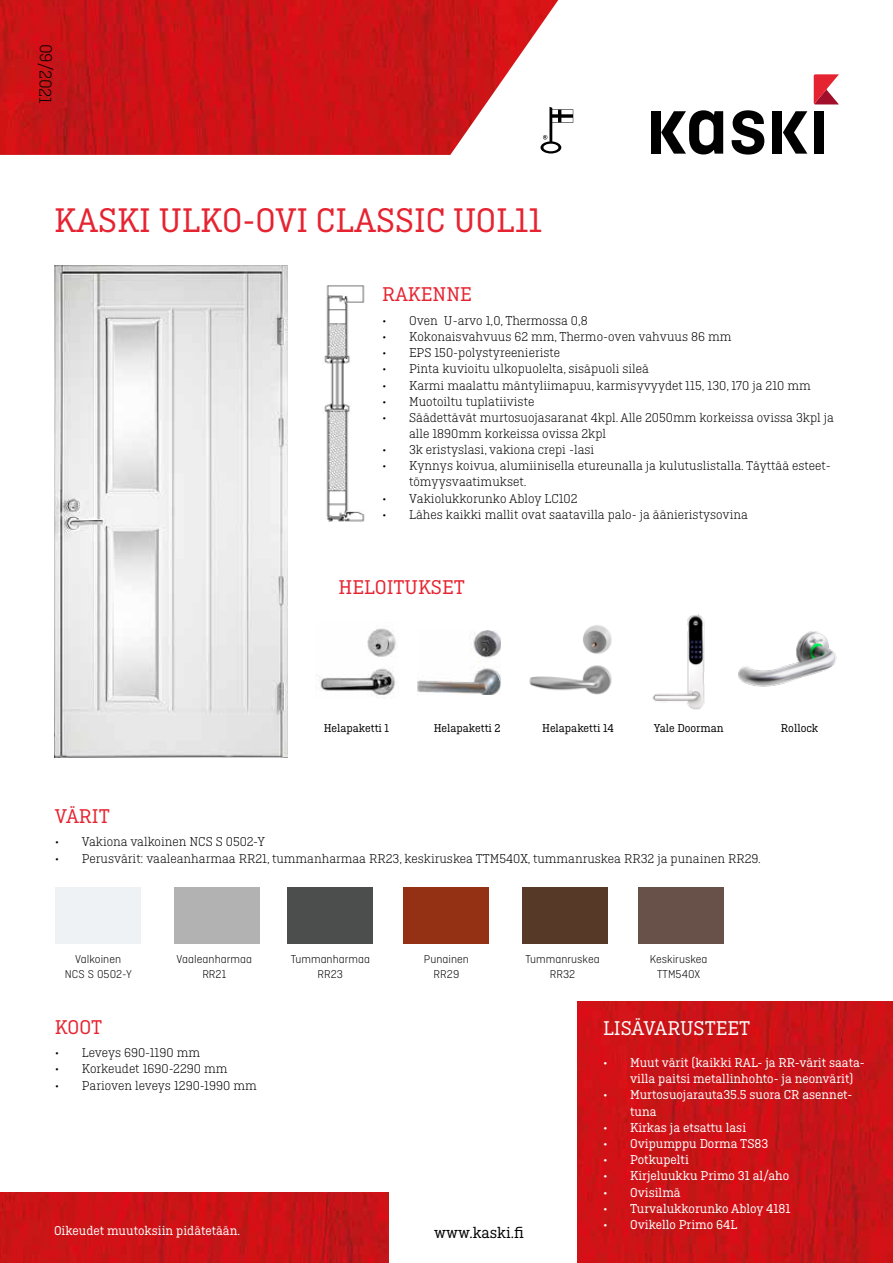
<style>
.page{position:relative;width:893px;height:1263px;background:#fff}
.page>*{position:absolute;margin:0;border:0;box-sizing:border-box;transform-origin:0 0}
.t1{font:36px "Ciutadella Slab";color:#e62330}
.t2{font:21px "Ciutadella Slab";color:#e62330}
.t3{font:21px "Ciutadella Slab";color:#fff}
.t4{font:300 18px "Ciutadella Slab";color:#000}
.t5{font:16.5px "Ciutadella Slab";color:#000}
.t6{font:300 13.5px/15.8px "Ciutadella Slab";color:#000}
.t7{font:13.5px/16.2px "Ciutadella Slab";color:#fff}
.t8{font:300 12px/15px "Ciutadella";letter-spacing:.005em;color:#000;text-align:center}
.t9{font:12px "Ciutadella Slab";color:#000}
</style>
<div class="page">
<img style="left:55px;top:266px;width:233px;height:491px">
<img style="left:0;top:0;width:558px;height:155px">
<svg style="left:814px;top:74px;width:25px;height:30px"></svg>
<svg style="left:732px;top:110px;width:32px;height:45px"></svg>
<svg style="left:661px;top:110px;width:62px;height:44px"></svg>
<div style="left:651px;top:111px;width:9px;height:43px;background:#000"></div>
<svg style="left:783px;top:111px;width:24px;height:43px"></svg>
<div style="left:772px;top:111px;width:10px;height:43px;background:#000"></div>
<div style="left:814px;top:111px;width:10px;height:43px;background:#000"></div>
<img style="left:577px;top:1002px;width:316px;height:261px">
<svg style="left:540px;top:107px;width:33px;height:47px"></svg>
<img style="left:0;top:1193px;width:388px;height:70px">
<img style="left:316px;top:628px;width:80px;height:70px">
<img style="left:418px;top:630px;width:82px;height:64px">
<img style="left:529px;top:625px;width:83px;height:70px">
<img style="left:652px;top:614px;width:53px;height:96px">
<img style="left:738px;top:631px;width:99px;height:56px">
<div style="left:56px;top:887px;width:85px;height:57px;background:#eff2f4"></div>
<div style="left:175px;top:887px;width:85px;height:57px;background:#b3b2b2"></div>
<div style="left:404px;top:887px;width:85px;height:57px;background:#943014"></div>
<div style="left:523px;top:887px;width:85px;height:57px;background:#563926"></div>
<div style="left:288px;top:887px;width:85px;height:57px;background:#4c4d4d"></div>
<div style="left:639px;top:887px;width:85px;height:57px;background:#685149"></div>
<img style="left:324px;top:285px;width:41px;height:237px">
<h3 class="t4" style="left:56px;top:44px;width:61px;rotate:91deg">09/2021</h3>
<h1 class="t1" style="left:54px;top:200px;width:489px">KASKI ULKO-OVI CLASSIC UOL11</h1>
<h2 class="t2" style="left:382px;top:283px;width:91px">RAKENNE</h2>
<p class="t6" style="left:382px;top:313px;width:207px">• Oven U-arvo 1,0, Thermossa 0,8</p>
<p class="t6" style="left:382px;top:329px;width:351px">• Kokonaisvahvuus 62 mm, Thermo-oven vahvuus 86 mm</p>
<p class="t6" style="left:382px;top:345px;width:179px">• EPS 150-polystyreenieriste</p>
<p class="t6" style="left:382px;top:361px;width:268px">• Pinta kuvioitu ulkopuolelta, sisäpuoli sileä</p>
<p class="t6" style="left:382px;top:377px;width:430px">• Karmi maalattu mäntyliimapuu, karmisyvyydet 115, 130, 170 ja 210 mm</p>
<p class="t6" style="left:382px;top:394px;width:154px">• Muotoiltu tuplatiiviste</p>
<p class="t6" style="left:409px;top:410px;width:426px;text-indent:-27px">• Säädettävät murtosuojasaranat 4kpl. Alle 2050mm korkeissa ovissa 3kpl ja alle 1890mm korkeissa ovissa 2kpl</p>
<p class="t6" style="left:382px;top:442px;width:214px">• 3k eristyslasi, vakiona crepi -lasi</p>
<p class="t6" style="left:409px;top:458px;width:423px;line-height:16.2px;text-indent:-27px">• Kynnys koivua, alumiinisella etureunalla ja kulutuslistalla. Täyttää esteet&shy;tömyysvaatimukset.</p>
<p class="t6" style="left:382px;top:490px;width:197px">• Vakiolukkorunko Abloy LC102</p>
<p class="t6" style="left:382px;top:506px;width:367px">• Lähes kaikki mallit ovat saatavilla palo- ja äänieristysovina</p>
<h2 class="t2" style="left:338px;top:576px;width:128px">HELOITUKSET</h2>
<p class="t9" style="left:324px;top:721px;width:67px">Helapaketti 1</p>
<p class="t9" style="left:434px;top:721px;width:68px">Helapaketti 2</p>
<p class="t9" style="left:542px;top:721px;width:73px">Helapaketti 14</p>
<p class="t9" style="left:654px;top:721px;width:71px">Yale Doorman</p>
<p class="t9" style="left:781px;top:721px;width:39px">Rollock</p>
<h2 class="t2" style="left:55px;top:804px;width:56px">VÄRIT</h2>
<p class="t6" style="left:55px;top:834px;width:212px">• Vakiona valkoinen NCS S 0502-Y</p>
<p class="t6" style="left:55px;top:850px;width:708px">• Perusvärit: vaaleanharmaa RR21, tummanharmaa RR23, keskiruskea TTM540X, tummanruskea RR32 ja punainen RR29.</p>
<p class="t8" style="left:65px;top:951px;width:68px">Valkoinen<br>NCS S 0502-Y</p>
<p class="t8" style="left:177px;top:951px;width:77px">Vaaleanharmaa<br>RR21</p>
<p class="t8" style="left:291px;top:951px;width:81px">Tummanharmaa<br>RR23</p>
<p class="t8" style="left:424px;top:951px;width:47px">Punainen<br>RR29</p>
<p class="t8" style="left:525px;top:951px;width:76px">Tummanruskea<br>RR32</p>
<p class="t8" style="left:650px;top:951px;width:59px">Keskiruskea<br>TTM540X</p>
<h2 class="t2" style="left:55px;top:1015px;width:49px">KOOT</h2>
<p class="t6" style="left:55px;top:1045px;width:147px">• Leveys 690-1190 mm</p>
<p class="t6" style="left:55px;top:1061px;width:174px">• Korkeudet 1690-2290 mm</p>
<p class="t6" style="left:55px;top:1077px;width:203px">• Parioven leveys 1290-1990 mm</p>
<p class="t7" style="left:54px;top:1222px;width:188px">Oikeudet muutoksiin pidätetään.</p>
<p class="t5" style="left:434px;top:1223px;width:91px">www.kaski.fi</p>
<h2 class="t3" style="left:603px;top:1016px;width:149px">LISÄVARUSTEET</h2>
<p class="t7" style="left:630px;top:1054px;width:236px;text-indent:-27px">• Muut värit (kaikki RAL- ja RR-värit saata&shy;villa paitsi metallinhohto- ja neonvärit)</p>
<p class="t7" style="left:630px;top:1087px;width:224px;text-indent:-27px">• Murtosuojarauta35.5 suora CR asennet&shy;tuna</p>
<p class="t7" style="left:603px;top:1119px;width:145px">• Kirkas ja etsattu lasi</p>
<p class="t7" style="left:603px;top:1135px;width:167px">• Ovipumppu Dorma TS83</p>
<p class="t7" style="left:603px;top:1152px;width:87px">• Potkupelti</p>
<p class="t7" style="left:603px;top:1168px;width:188px">• Kirjeluukku Primo 31 al/aho</p>
<p class="t7" style="left:603px;top:1184px;width:79px">• Ovisilmä</p>
<p class="t7" style="left:603px;top:1200px;width:189px">• Turvalukkorunko Abloy 4181</p>
<p class="t7" style="left:603px;top:1216px;width:136px">• Ovikello Primo 64L</p>
</div>
